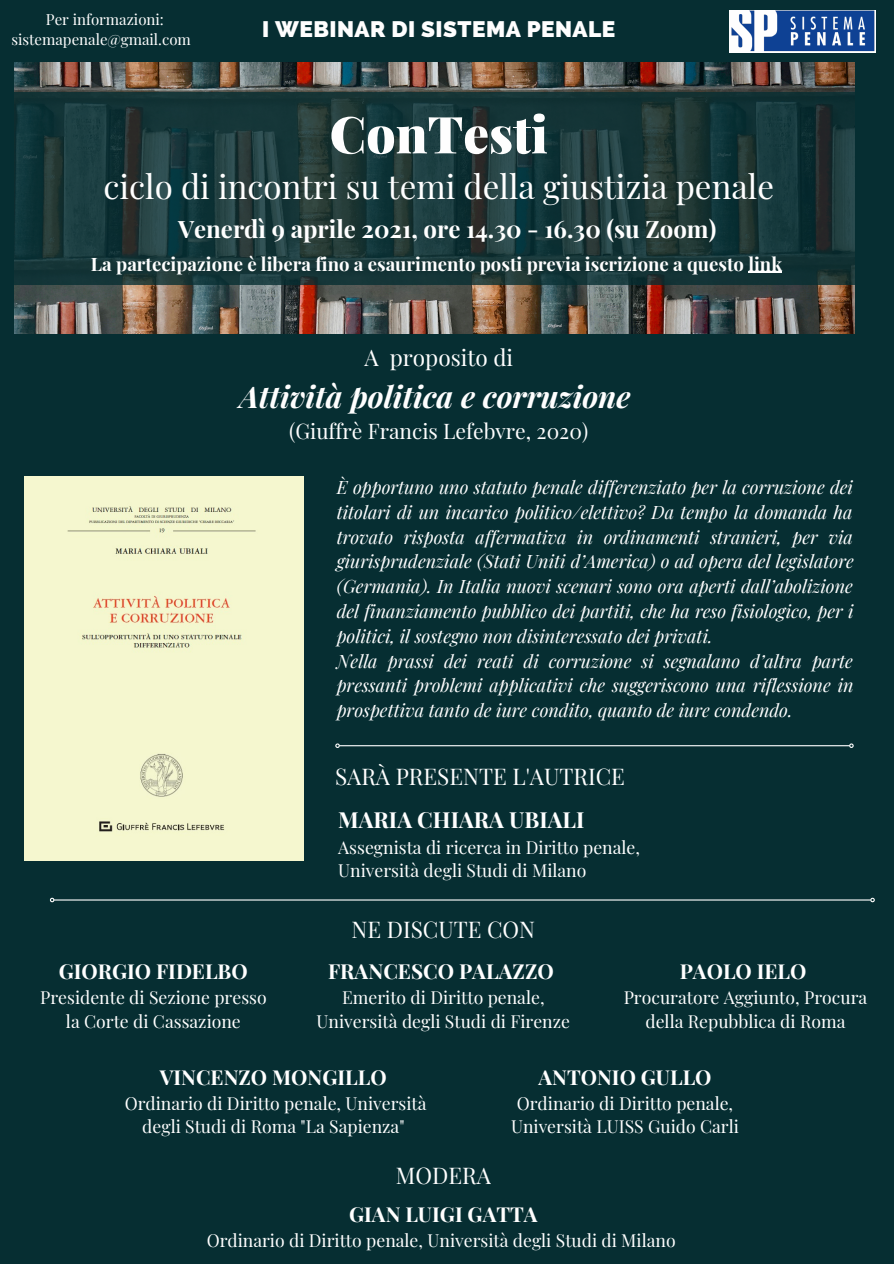
<style>
.page{position:relative;width:894px;height:1264px;background:#fff}
.page>*{position:absolute;margin:0;border:0;box-sizing:border-box;transform-origin:0 0}
.t1{font:900 51px "Playfair Display";color:#fefefe}
.t2{font:33px "Playfair Display";color:#fff}
.t3{font:italic 700 30px "Playfair Display";color:#fefefe}
.t4{font:700 24px "Playfair Display";color:#fff}
.t5{font:22.5px "Playfair Display";color:#fff}
.t6{font:800 22.5px "Raleway";letter-spacing:.02em;color:#fefefe}
.t7{font:22.5px "Playfair Display";color:#fefefe}
.t8{font:700 22.2px "Playfair Display";color:#fff}
.t9{font:21px "Playfair Display";color:#fefefe}
.t10{font:700 20.7px "Playfair Display";color:#fff}
.t11{font:700 20.55px "Playfair Display";color:#fff}
.t12{font:700 18.45px "Playfair Display";color:#fff}
.t13{font:italic 18px/24.8px "Playfair Display";color:#fff;text-align:justify}
.t14{font:17.55px/23.7px "Playfair Display";color:#fff;text-align:center}
.t15{font:15px/20.2px "Playfair Display";color:#fff;text-align:center}
</style>
<div class="page">
<div style="left:0;top:0;width:893px;height:1263px;background:#062e32"></div>
<img style="left:15px;top:63px;width:839px;height:270px">
<svg style="left:14px;top:92px;width:841px;height:193px"></svg>
<img style="left:729px;top:10px;width:147px;height:43px">
<hr style="left:340px;top:745px;width:508px;height:1px;background:#fff">
<svg style="left:335px;top:743px;width:5px;height:5px"></svg>
<svg style="left:848px;top:743px;width:6px;height:5px"></svg>
<hr style="left:54px;top:899px;width:816px;height:1px;background:#fff">
<svg style="left:50px;top:897px;width:5px;height:6px"></svg>
<svg style="left:869px;top:897px;width:6px;height:6px"></svg>
<div style="left:24px;top:477px;width:280px;height:383px;background:#f5f7cf"></div>
<hr style="left:748px;top:271px;width:34px;height:2px;background:#fff">
<p class="t15" style="left:11px;top:8px;width:181px">Per informazioni: sistemapenale@gmail.com</p>
<p class="t6" style="left:262px;top:16px;width:354px">I WEBINAR DI SISTEMA PENALE</p>
<p class="t1" style="left:329px;top:98px;width:220px">ConTesti</p>
<p class="t2" style="left:103px;top:163px;width:672px">ciclo di incontri su temi della giustizia penale</p>
<p class="t4" style="left:178px;top:212px;width:539px">Venerdì 9 aprile 2021, ore 14.30 - 16.30 (su Zoom)</p>
<p class="t12" style="left:91px;top:250px;width:692px">La partecipazione è libera fino a esaurimento posti previa iscrizione a questo link</p>
<p class="t5" style="left:364px;top:342px;width:150px">A proposito di</p>
<p class="t3" style="left:239px;top:375px;width:392px">Attività politica e corruzione</p>
<p class="t9" style="left:289px;top:417px;width:300px">(Giuffrè Francis Lefebvre, 2020)</p>
<p class="t13" style="left:336px;top:474px;width:518px">È opportuno uno statuto penale differenziato per la corruzione dei titolari di un incarico politico/elettivo? Da tempo la domanda ha trovato risposta affermativa in ordinamenti stranieri, per via giurisprudenziale (Stati Uniti d’America) o ad opera del legislatore (Germania). In Italia nuovi scenari sono ora aperti dall’abolizione del finanziamento pubblico dei partiti, che ha reso fisiologico, per i politici, il sostegno non disinteressato dei privati.</p>
<p class="t13" style="left:336px;top:647px;width:518px">Nella prassi dei reati di corruzione si segnalano d’altra parte pressanti problemi applicativi che suggeriscono una riflessione in prospettiva tanto de iure condito, quanto de iure condendo.</p>
<p class="t5" style="left:335px;top:761px;width:291px">SARÀ PRESENTE L'AUTRICE</p>
<p class="t8" style="left:338px;top:803px;width:248px">MARIA CHIARA UBIALI</p>
<p class="t14" style="left:338px;top:834px;width:303px">Assegnista di ricerca in Diritto penale,</p>
<p class="t14" style="left:338px;top:858px;width:249px">Università degli Studi di Milano</p>
<p class="t5" style="left:351px;top:913px;width:185px">NE DISCUTE CON</p>
<p class="t10" style="left:328px;top:956px;width:227px">FRANCESCO PALAZZO</p>
<p class="t14" style="left:342px;top:984px;width:204px">Emerito di Diritto penale,</p>
<p class="t14" style="left:316px;top:1008px;width:255px">Università degli Studi di Firenze</p>
<p class="t11" style="left:538px;top:1062px;width:175px">ANTONIO GULLO</p>
<p class="t14" style="left:516px;top:1090px;width:218px">Ordinario di Diritto penale,</p>
<p class="t14" style="left:511px;top:1114px;width:229px">Università LUISS Guido Carli</p>
<p class="t11" style="left:59px;top:957px;width:190px">GIORGIO FIDELBO</p>
<p class="t14" style="left:40px;top:984px;width:228px">Presidente di Sezione presso</p>
<p class="t14" style="left:66px;top:1008px;width:176px">la Corte di Cassazione</p>
<p class="t11" style="left:679px;top:957px;width:128px">PAOLO IELO</p>
<p class="t14" style="left:623px;top:984px;width:245px">Procuratore Aggiunto, Procura della Repubblica di Roma</p>
<p class="t11" style="left:160px;top:1062px;width:228px">VINCENZO MONGILLO</p>
<p class="t14" style="left:125px;top:1090px;width:303px">Ordinario di Diritto penale, Università degli Studi di Roma "La Sapienza"</p>
<p class="t7" style="left:395px;top:1159px;width:97px">MODERA</p>
<p class="t11" style="left:349px;top:1199px;width:190px">GIAN LUIGI GATTA</p>
<p class="t14" style="left:206px;top:1227px;width:470px">Ordinario di Diritto penale, Università degli Studi di Milano</p>
</div>
